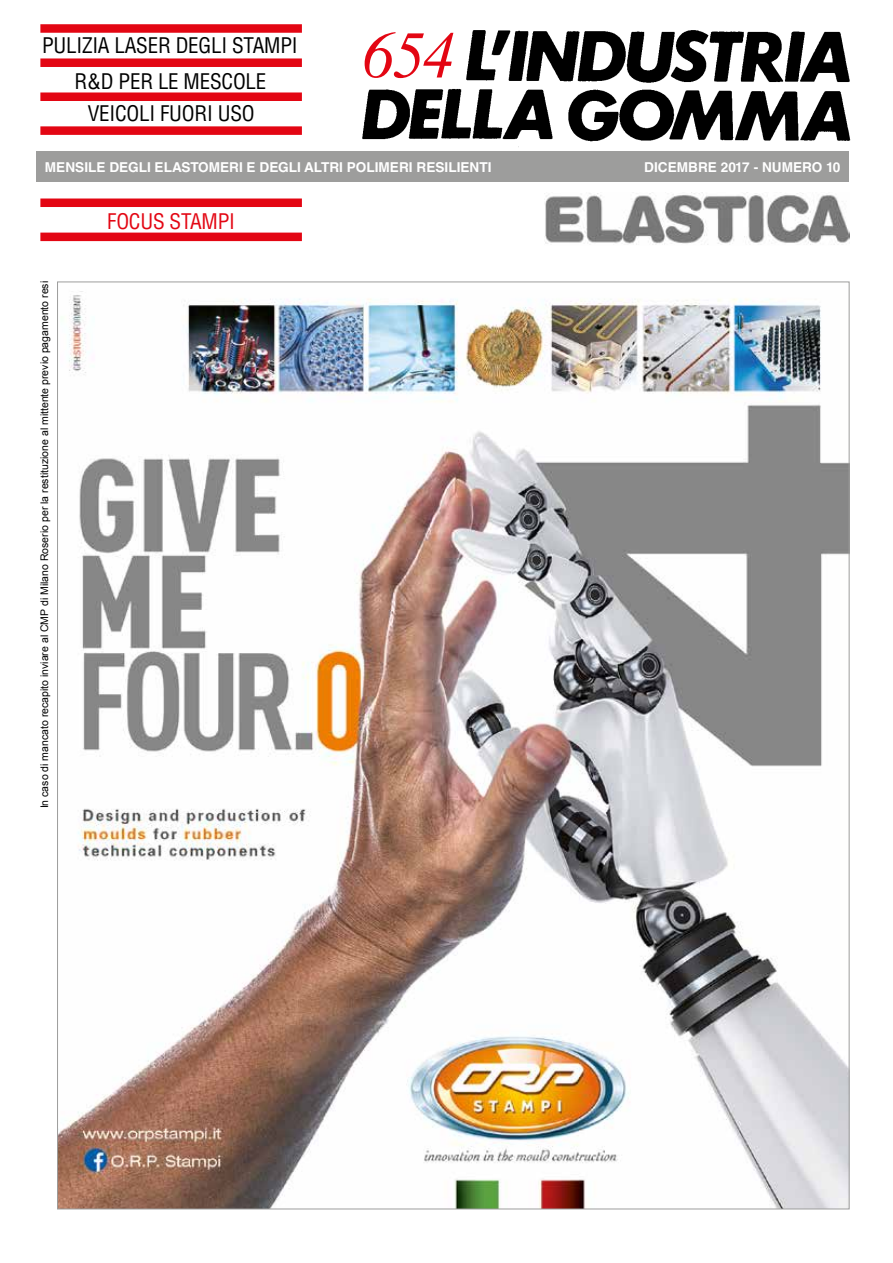
<style>
.page{position:relative;width:893px;height:1263px;background:#fff}
.page>*{position:absolute;margin:0;border:0;box-sizing:border-box;transform-origin:0 0}
.t1{font:italic 66.15px "Times";color:#e30613;scale:.95 1}
.t2{font:condensed 21px/35.7px "Helvetica LT Std";letter-spacing:-.01em;color:#000;text-align:center}
.t3{font:condensed 21px "Helvetica LT Std";letter-spacing:-.01em;color:#e30613}
.t4{font:700 13.65px "Helvetica LT Std";color:#fff}
.t5{font:10.5px "Arial";color:#000}
</style>
<div class="page">
<img style="left:362px;top:30px;width:489px;height:117px">
<img style="left:544px;top:192px;width:306px;height:53px">
<div style="left:40px;top:24px;width:262px;height:9px;background:#e30613"></div>
<div style="left:40px;top:58px;width:262px;height:9px;background:#e30613"></div>
<div style="left:40px;top:92px;width:262px;height:9px;background:#e30613"></div>
<div style="left:40px;top:126px;width:262px;height:9px;background:#e30613"></div>
<div style="left:36px;top:152px;width:813px;height:30px;background:#9d9d9c"></div>
<div style="left:40px;top:198px;width:262px;height:9px;background:#e30613"></div>
<div style="left:40px;top:233px;width:262px;height:8px;background:#e30613"></div>
<img style="left:59px;top:291px;width:788px;height:916px">
<h2 class="t2" style="left:42px;top:27px;width:257px">PULIZIA LASER DEGLI STAMPI<br>R&amp;D PER LE MESCOLE</h2>
<h2 class="t2" style="left:88px;top:95px;width:168px">VEICOLI FUORI USO</h2>
<h1 class="t1" style="left:363px;top:-2px;width:98px">654</h1>
<h3 class="t4" style="left:45px;top:158px;width:448px">MENSILE DEGLI ELASTOMERI E DEGLI ALTRI POLIMERI RESILIENTI</h3>
<h3 class="t4" style="left:644px;top:158px;width:198px">DICEMBRE 2017 - NUMERO 10</h3>
<p class="t5" style="left:37px;top:808px;width:529px;rotate:-90deg">In caso di mancato recapito inviare al CMP di Milano Roserio per la restituzione al mittente previo pagamento resi</p>
<h2 class="t3" style="left:107px;top:209px;width:129px">FOCUS STAMPI</h2>
</div>
